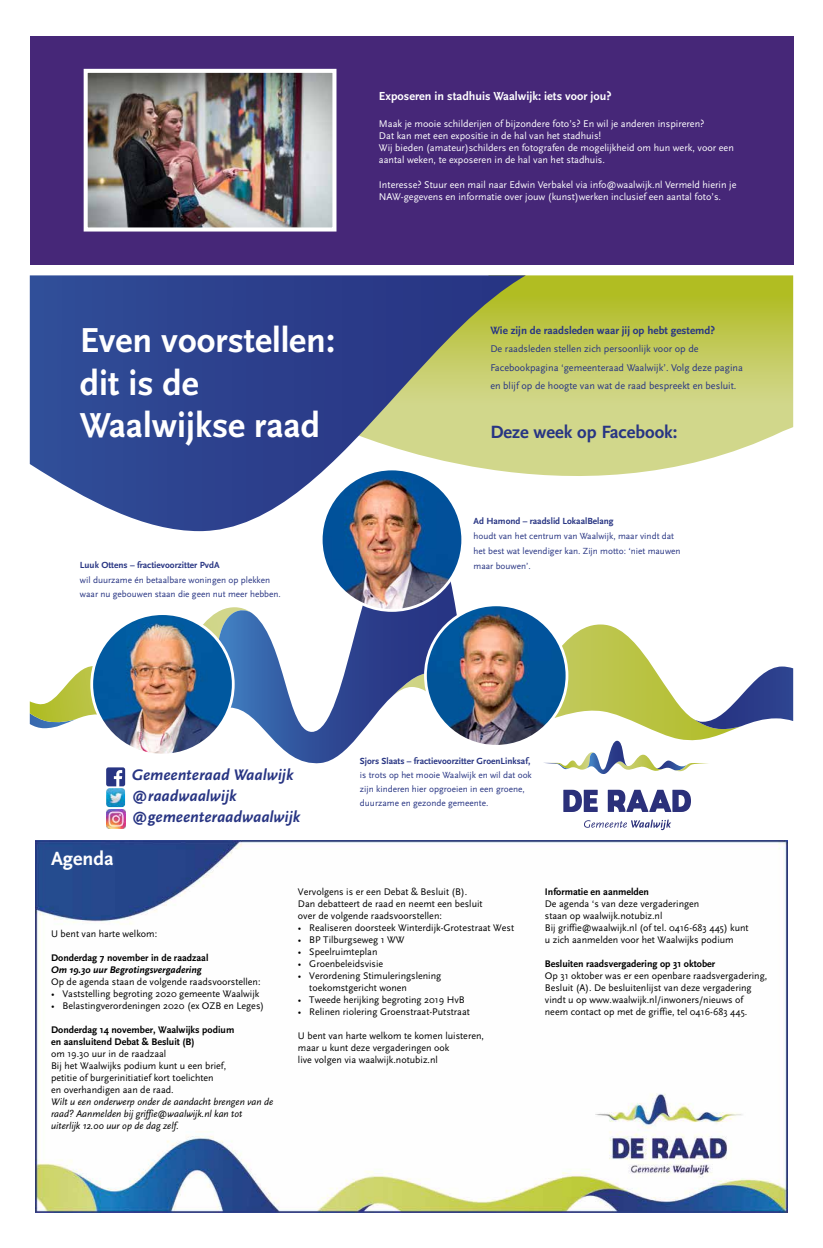
<style>
.page{position:relative;width:823px;height:1248px;background:#fff}
.page>*{position:absolute;margin:0;border:0;box-sizing:border-box;transform-origin:0 0}
.t1{font:700 36.2px/42.7px "Scala Sans";color:#fff}
.t2{font:700 20px "Scala Sans";color:#fff}
.t3{font:700 18.5px "Scala Sans";color:#283583}
.t4{font:italic 700 16px/21px "Scala Sans";color:#283583}
.t5{font:700 12.2px "Scala Sans Pro";color:#fff}
.t6{font:700 11.1px "Scala Sans";color:#283583}
.t7{font:10.2px/12.2px "Scala Sans Pro";color:#fff}
.t8{font:10.2px/18.6px "Scala Sans";color:#283583}
.t9{font:10px/12px "Scala Sans";color:#000}
.t10{font:700 10px/12px "Scala Sans";color:#000}
.t11{font:italic 10px/12px "Scala Sans";color:#000}
.t12{font:italic 700 10px "Scala Sans";color:#000}
.t13{font:9.3px/14.8px "Scala Sans";color:#283583}
.t14{font:700 9.3px "Scala Sans";color:#283583}
</style>
<div class="page">
<img style="left:35px;top:840px;width:752px;height:132px">
<img style="left:35px;top:972px;width:752px;height:240px">
<svg style="left:592px;top:275px;width:200px;height:201px;background:#c9d06f"></svg>
<svg style="left:525px;top:275px;width:67px;height:201px;background:#c6cd66"></svg>
<svg style="left:30px;top:275px;width:495px;height:256px;background:#5d6e98"></svg>
<svg style="left:544px;top:743px;width:164px;height:31px"></svg>
<svg style="left:563px;top:789px;width:127px;height:22px"></svg>
<svg style="left:584px;top:819px;width:86px;height:11px"></svg>
<svg style="left:554px;top:624px;width:173px;height:119px"></svg>
<svg style="left:30px;top:666px;width:67px;height:63px"></svg>
<svg style="left:692px;top:666px;width:100px;height:66px"></svg>
<svg style="left:187px;top:524px;width:300px;height:240px"></svg>
<img style="left:425px;top:604px;width:141px;height:142px;border-radius:71px">
<div style="left:424px;top:603px;width:144px;height:144px;border:3px solid #fff;border-radius:50%"></div>
<img style="left:92px;top:613px;width:141px;height:142px;border-radius:71px">
<div style="left:90px;top:612px;width:144px;height:144px;border:3px solid #fff;border-radius:50%"></div>
<img style="left:321px;top:469px;width:141px;height:141px;border-radius:71px">
<div style="left:319px;top:467px;width:145px;height:144px;border:3px solid #fff;border-radius:50%"></div>
<svg style="left:106px;top:767px;width:19px;height:19px"></svg>
<img style="left:106px;top:788px;width:19px;height:19px">
<img style="left:106px;top:809px;width:19px;height:19px">
<div style="left:30px;top:36px;width:762px;height:228px;background:#462778"></div>
<img style="left:89px;top:74px;width:242px;height:152px">
<div style="left:84px;top:69px;width:252px;height:162px;border:4px solid #fff"></div>
<p class="t5" style="left:379px;top:89px;width:234px">Exposeren in stadhuis Waalwijk: iets voor jou?</p>
<p class="t7" style="left:379px;top:117px;width:356px">Maak je mooie schilderijen of bijzondere foto’s? En wil je anderen inspireren?<br>Dat kan met een expositie in de hal van het stadhuis!<br>Wij bieden (amateur)schilders en fotografen de mogelijkheid om hun werk, voor een aantal weken, te exposeren in de hal van het stadhuis.</p>
<p class="t7" style="left:379px;top:178px;width:359px">Interesse? Stuur een mail naar Edwin Verbakel via info@waalwijk.nl Vermeld hierin je<br>NAW-gegevens en informatie over jouw (kunst)werken inclusief een aantal foto’s.</p>
<h1 class="t1" style="left:80px;top:319px;width:256px">Even voorstellen: dit is de<br>Waalwijkse raad</h1>
<p class="t6" style="left:490px;top:323px;width:226px">Wie zijn de raadsleden waar jij op hebt gestemd?</p>
<p class="t8" style="left:490px;top:339px;width:254px">De raadsleden stellen zich persoonlijk voor op de<br>Facebookpagina ‘gemeenteraad Waalwijk’. Volg deze pagina en blijf op de hoogte van wat de raad bespreekt en besluit.</p>
<h3 class="t3" style="left:490px;top:421px;width:189px">Deze week op Facebook:</h3>
<p class="t14" style="left:473px;top:515px;width:141px">Ad Hamond – raadslid LokaalBelang</p>
<p class="t13" style="left:473px;top:528px;width:208px">houdt van het centrum van Waalwijk, maar vindt dat het best wat levendiger kan. Zijn motto: ‘niet mauwen</p>
<p class="t14" style="left:80px;top:559px;width:141px">Luuk Ottens – fractievoorzitter PvdA</p>
<p class="t13" style="left:473px;top:558px;width:59px">maar bouwen’.</p>
<p class="t13" style="left:80px;top:572px;width:202px">wil duurzame én betaalbare woningen op plekken waar nu gebouwen staan die geen nut meer hebben.</p>
<h2 class="t2" style="left:51px;top:846px;width:64px">Agenda</h2>
<h3 class="t4" style="left:132px;top:764px;width:170px">Gemeenteraad Waalwijk @raadwaalwijk @gemeenteraadwaalwijk</h3>
<p class="t14" style="left:360px;top:755px;width:172px">Sjors Slaats – fractievoorzitter GroenLinksaf,</p>
<p class="t13" style="left:360px;top:767px;width:173px;line-height:13.9px">is trots op het mooie Waalwijk en wil dat ook zijn kinderen hier opgroeien in een groene, duurzame en gezonde gemeente.</p>
<p class="t9" style="left:51px;top:927px;width:108px">U bent van harte welkom:</p>
<p class="t10" style="left:51px;top:951px;width:159px">Donderdag 7 november in de raadzaal</p>
<p class="t12" style="left:51px;top:963px;width:152px">Om 19.30 uur Begrotingsvergadering</p>
<p class="t9" style="left:51px;top:975px;width:211px">Op de agenda staan de volgende raadsvoorstellen:</p>
<p class="t9" style="left:51px;top:987px;width:210px">• Vaststelling begroting 2020 gemeente Waalwijk</p>
<p class="t9" style="left:51px;top:999px;width:214px">• Belastingverordeningen 2020 (ex OZB en Leges)</p>
<p class="t10" style="left:51px;top:1023px;width:185px">Donderdag 14 november, Waalwijks podium en aansluitend Debat &amp; Besluit (B)</p>
<p class="t9" style="left:51px;top:1047px;width:176px">om 19.30 uur in de raadzaal<br>Bij het Waalwijks podium kunt u een brief, petitie of burgerinitiatief kort toelichten en overhandigen aan de raad.</p>
<p class="t11" style="left:51px;top:1095px;width:223px">Wilt u een onderwerp onder de aandacht brengen van de raad? Aanmelden bij griffie@waalwijk.nl kan tot uiterlijk 12.00 uur op de dag zelf.</p>
<p class="t9" style="left:298px;top:885px;width:186px">Vervolgens is er een Debat &amp; Besluit (B).<br>Dan debatteert de raad en neemt een besluit over de volgende raadsvoorstellen:</p>
<p class="t9" style="left:298px;top:921px;width:217px">• Realiseren doorsteek Winterdijk-Grotestraat West</p>
<p class="t9" style="left:298px;top:933px;width:108px">• BP Tilburgseweg 1 WW</p>
<p class="t9" style="left:298px;top:945px;width:81px">• Speelruimteplan</p>
<p class="t9" style="left:298px;top:957px;width:87px">• Groenbeleidsvisie</p>
<p class="t9" style="left:309px;top:969px;width:133px;text-indent:-11px">• Verordening Stimuleringslening toekomstgericht wonen</p>
<p class="t9" style="left:298px;top:993px;width:168px">• Tweede herijking begroting 2019 HvB</p>
<p class="t9" style="left:298px;top:1005px;width:173px">• Relinen riolering Groenstraat-Putstraat</p>
<p class="t9" style="left:298px;top:1029px;width:187px">U bent van harte welkom te komen luisteren, maar u kunt deze vergaderingen ook<br>live volgen via waalwijk.notubiz.nl</p>
<p class="t10" style="left:544px;top:885px;width:106px">Informatie en aanmelden</p>
<p class="t9" style="left:544px;top:897px;width:205px">De agenda ‘s van deze vergaderingen<br>staan op waalwijk.notubiz.nl<br>Bij griffie@waalwijk.nl (of tel. 0416-683 445) kunt u zich aanmelden voor het Waalwijks podium</p>
<p class="t10" style="left:544px;top:957px;width:172px">Besluiten raadsvergadering op 31 oktober</p>
<p class="t9" style="left:544px;top:969px;width:224px">Op 31 oktober was er een openbare raadsvergadering, Besluit (A). De besluitenlijst van deze vergadering vindt u op www.waalwijk.nl/inwoners/nieuws of neem contact op met de griffie, tel 0416-683 445.</p>
</div>
